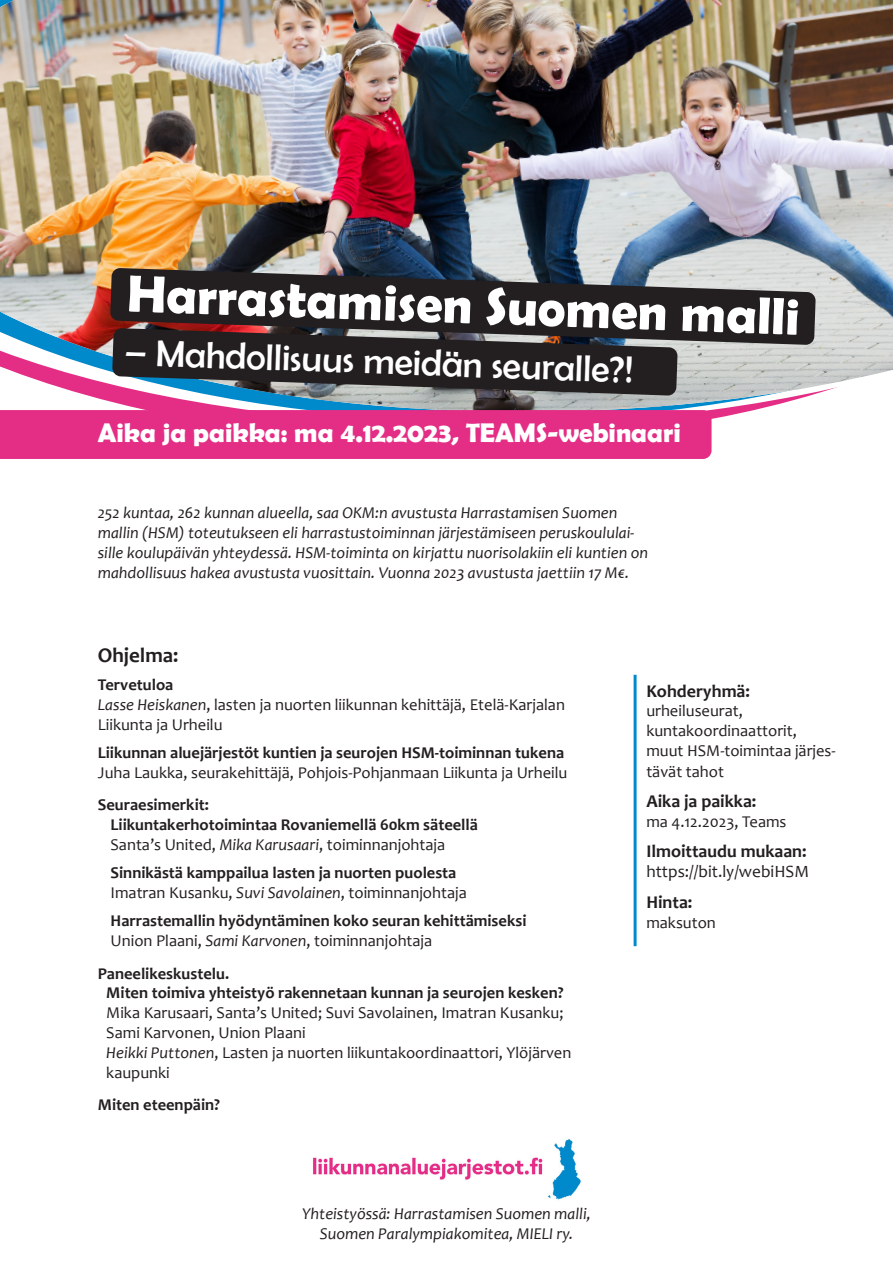
<style>
.page{position:relative;width:893px;height:1263px;background:#fff}
.page>*{position:absolute;margin:0;border:0;box-sizing:border-box;transform-origin:0 0}
.Otsikko_1{font:700 52.5px "Berlin Sans FB Demi";color:#fff}
.Otsikko_1-2{font:37.5px "Berlin Sans FB";color:#fff}
.Otsikko_1-3{font:700 27px "Berlin Sans FB Demi";color:#fff}
.Koulutuskalenteri_teksti{font:700 21px "Candara";color:#231f20}
.Koulutuskalenteri_teksti-2{font:700 18px "Candara";color:#231f20}
.Koulutuskalenteri_teksti-3{font:17.25px "Candara";color:#231f20}
.Koulutuskalenteri_teksti-4{font:16.5px/19.8px "Candara";color:#231f20}
.Koulutuskalenteri_teksti-5{font:italic 16.5px/19.8px "Candara";color:#231f20}
.Koulutuskalenteri_teksti-6{font:700 16.5px/19.8px "Candara";color:#231f20}
.s1{font-weight:700}
.s2{font-style:italic}
.s3{font-weight:400}
.s4{font-weight:400;font-style:italic}
</style>
<div class="page">
<img style="left:0;top:0;width:893px;height:420px">
<div style="left:0;top:410px;width:711px;height:49px;background:#e42e86"></div>
<hr style="left:634px;top:675px;width:3px;height:271px;background:#008acb">
<img style="left:313px;top:1138px;width:268px;height:62px">
<svg style="left:110px;top:268px;width:706px;height:77px;background:#3c393b"></svg>
<svg style="left:112px;top:328px;width:566px;height:68px;background:#3b3a3e"></svg>
<p class="Otsikko_1" style="left:128px;top:263px;width:674px;rotate:2deg">Harrastamisen Suomen malli</p>
<p class="Otsikko_1-2" style="left:126px;top:331px;width:510px;rotate:2deg">– Mahdollisuus meidän seuralle?!</p>
<p class="Otsikko_1-3" style="left:98px;top:417px;width:584px">Aika ja paikka: ma 4.12.2023, TEAMS-webinaari</p>
<p class="Koulutuskalenteri_teksti-5" style="left:98px;top:503px;width:552px">252 kuntaa, 262 kunnan alueella, saa OKM:n avustusta Harrastamisen Suomen mallin (HSM) toteutukseen eli harrastustoiminnan järjestämiseen peruskoululai&shy;sille koulupäivän yhteydessä. HSM-toiminta on kirjattu nuorisolakiin eli kuntien on mahdollisuus hakea avustusta vuosittain. Vuonna 2023 avustusta jaettiin 17 M€.</p>
<p class="Koulutuskalenteri_teksti" style="left:98px;top:642px;width:82px">Ohjelma:</p>
<p class="Koulutuskalenteri_teksti-4" style="left:98px;top:674px;width:469px"><span class="s1">Tervetuloa<br></span><span class="s2">Lasse Heiskanen</span>, lasten ja nuorten liikunnan kehittäjä, Etelä-Karjalan<br>Liikunta ja Urheilu</p>
<p class="Koulutuskalenteri_teksti-4" style="left:98px;top:742px;width:471px"><span class="s1">Liikunnan aluejärjestöt kuntien ja seurojen HSM-toiminnan tukena<br></span>Juha Laukka, seurakehittäjä, Pohjois-Pohjanmaan Liikunta ja Urheilu</p>
<p class="Koulutuskalenteri_teksti-6" style="left:98px;top:795px;width:113px">Seuraesimerkit:</p>
<p class="Koulutuskalenteri_teksti-6" style="left:111px;top:814px;width:369px">Liikuntakerhotoimintaa Rovaniemellä 60km säteellä<br><span class="s3">Santa’s United,</span> <span class="s4">Mika Karusaari</span><span class="s3">, toiminnanjohtaja</span></p>
<p class="Koulutuskalenteri_teksti-6" style="left:111px;top:863px;width:358px">Sinnikästä kamppailua lasten ja nuorten puolesta<br><span class="s3">Imatran Kusanku,</span> <span class="s4">Suvi Savolainen</span><span class="s3">, toiminnanjohtaja</span></p>
<p class="Koulutuskalenteri_teksti-6" style="left:111px;top:911px;width:417px">Harrastemallin hyödyntäminen koko seuran kehittämiseksi<br><span class="s3">Union Plaani,</span> <span class="s4">Sami Karvonen</span><span class="s3">, toiminnanjohtaja</span></p>
<p class="Koulutuskalenteri_teksti-6" style="left:98px;top:963px;width:133px">Paneelikeskustelu.</p>
<p class="Koulutuskalenteri_teksti-4" style="left:106px;top:983px;width:467px"><span class="s1">Miten toimiva yhteistyö rakennetaan kunnan ja seurojen kesken?<br></span>Mika Karusaari, Santa’s United; Suvi Savolainen, Imatran Kusanku; Sami Karvonen, Union Plaani<br><span class="s2">Heikki Puttonen</span>, Lasten ja nuorten liikuntakoordinaattori, Ylöjärven kaupunki</p>
<p class="Koulutuskalenteri_teksti-6" style="left:98px;top:1095px;width:124px">Miten eteenpäin?</p>
<p class="Koulutuskalenteri_teksti-5" style="left:302px;top:1204px;width:290px;text-align:center">Yhteistyössä: Harrastamisen Suomen malli,<br>Suomen Paralympiakomitea, MIELI ry.</p>
<p class="Koulutuskalenteri_teksti-2" style="left:646px;top:679px;width:105px">Kohderyhmä:</p>
<p class="Koulutuskalenteri_teksti-4" style="left:646px;top:701px;width:152px">urheiluseurat, kuntakoordinaattorit,</p>
<p class="Koulutuskalenteri_teksti-4" style="left:646px;top:740px;width:191px;line-height:20.7px">muut HSM-toimintaa järjes&shy;tävät tahot</p>
<p class="Koulutuskalenteri_teksti-2" style="left:646px;top:790px;width:112px">Aika ja paikka:</p>
<p class="Koulutuskalenteri_teksti-4" style="left:646px;top:811px;width:142px">ma 4.12.2023, Teams</p>
<p class="Koulutuskalenteri_teksti-2" style="left:646px;top:840px;width:162px">Ilmoittaudu mukaan:</p>
<p class="Koulutuskalenteri_teksti-3" style="left:646px;top:861px;width:164px">https://bit.ly/webiHSM</p>
<p class="Koulutuskalenteri_teksti-2" style="left:646px;top:890px;width:48px">Hinta:</p>
<p class="Koulutuskalenteri_teksti-4" style="left:646px;top:913px;width:71px">maksuton</p>
</div>
